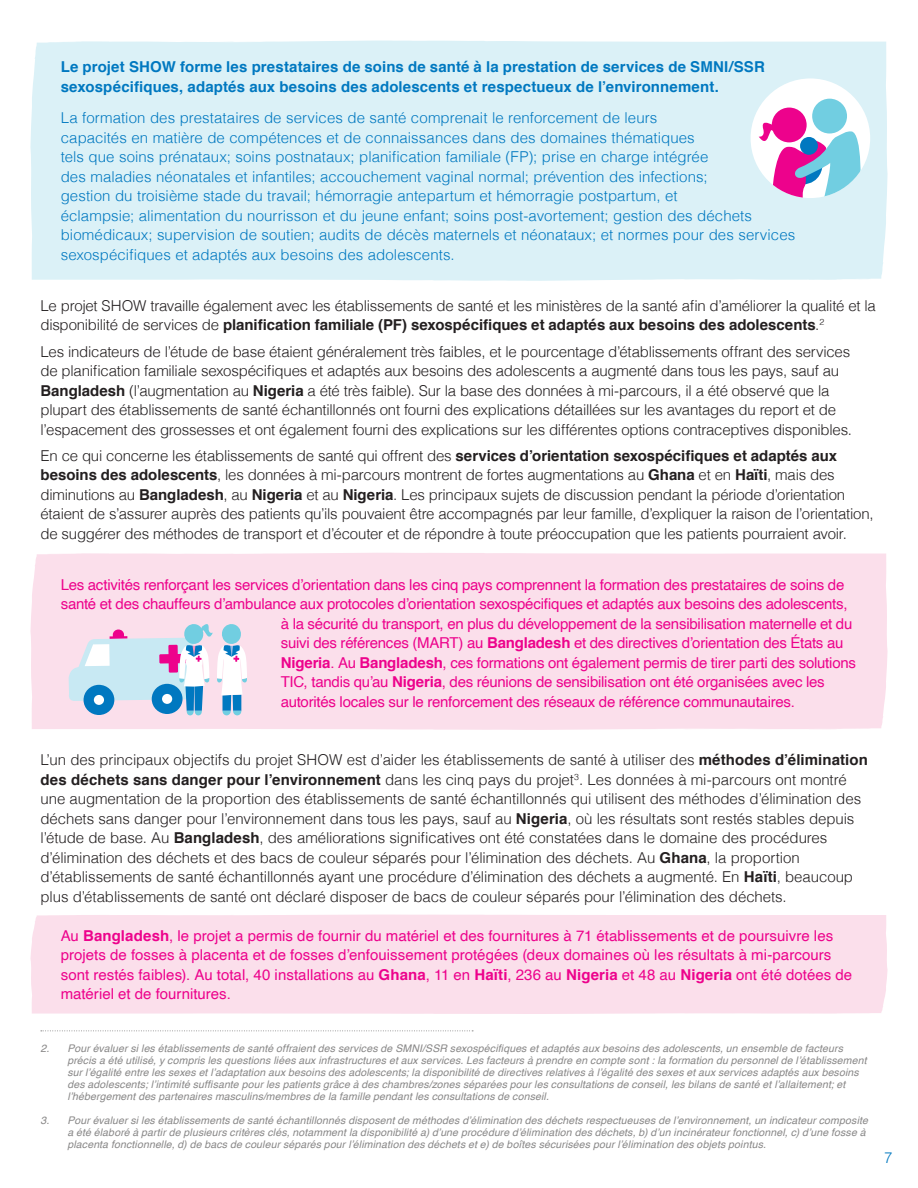
<style>
.page{position:relative;width:918px;height:1188px;background:#fff}
.page>*{position:absolute;margin:0;border:0;box-sizing:border-box;transform-origin:0 0}
.t1{font:300 15px/19.5px "Helvetica";letter-spacing:-.01em;color:#231f20}
.t2{font:300 15px/19.5px "Helvetica";letter-spacing:.005em;color:#0078c0}
.t3{font:15px "Helvetica";letter-spacing:-.015em;color:#ed028c}
.t4{font:15px/19.5px "Helvetica";letter-spacing:.005em;color:#ed028c}
.t5{font:700 15px/19.5px "Helvetica";letter-spacing:.01em;color:#0078c0}
.t6{font:italic 10.5px/12px "Helvetica";letter-spacing:.015em;color:#888787}
.s1{font-weight:700}
</style>
<div class="page">
<div style="left:30px;top:40px;width:858px;height:241px;background:#dbf1f7"></div>
<div style="left:30px;top:553px;width:858px;height:177px;background:#fbdfeb"></div>
<div style="left:30px;top:915px;width:858px;height:99px;background:#fbdfeb"></div>
<svg style="left:41px;top:1030px;width:432px;height:1px"></svg>
<div style="left:751px;top:78px;width:119px;height:120px;background:#fff;border-radius:50%"></div>
<div style="left:772px;top:108px;width:35px;height:34px;background:#ed028c;border-radius:50%"></div>
<div style="left:812px;top:99px;width:35px;height:35px;background:#71cee1;border-radius:50%"></div>
<svg style="left:759px;top:119px;width:104px;height:79px"></svg>
<svg style="left:68px;top:621px;width:179px;height:94px;background:#c4d1e7"></svg>
<p class="t5" style="left:61px;top:57px;width:706px">Le projet SHOW forme les prestataires de soins de santé à la prestation de services de SMNI/SSR sexospécifiques, adaptés aux besoins des adolescents et respectueux de l’environnement.</p>
<p class="t2" style="left:61px;top:107px;width:736px">La formation des prestataires de services de santé comprenait le renforcement de leurs<br>capacités en matière de compétences et de connaissances dans des domaines thématiques<br>tels que soins prénataux; soins postnataux; planification familiale (FP); prise en charge intégrée<br>des maladies néonatales et infantiles; accouchement vaginal normal; prévention des infections;<br>gestion du troisième stade du travail; hémorragie antepartum et hémorragie postpartum, et<br>éclampsie; alimentation du nourrisson et du jeune enfant; soins post-avortement; gestion des déchets biomédicaux; supervision de soutien; audits de décès maternels et néonataux; et normes pour des services sexospécifiques et adaptés aux besoins des adolescents.</p>
<p class="t1" style="left:40px;top:295px;width:837px">Le projet SHOW travaille également avec les établissements de santé et les ministères de la santé afin d’améliorer la qualité et la disponibilité de services de <span class="s1">planification familiale (PF) sexospécifiques et adaptés aux besoins des adolescents</span>.<sup>2</sup></p>
<p class="t1" style="left:40px;top:340px;width:813px">Les indicateurs de l’étude de base étaient généralement très faibles, et le pourcentage d’établissements offrant des services de planification familiale sexospécifiques et adaptés aux besoins des adolescents a augmenté dans tous les pays, sauf au <span class="s1">Bangladesh</span> (l’augmentation au <span class="s1">Nigeria</span> a été très faible). Sur la base des données à mi-parcours, il a été observé que la plupart des établissements de santé échantillonnés ont fourni des explications détaillées sur les avantages du report et de l’espacement des grossesses et ont également fourni des explications sur les différentes options contraceptives disponibles.</p>
<p class="t1" style="left:40px;top:445px;width:835px">En ce qui concerne les établissements de santé qui offrent des <span class="s1">services d’orientation sexospécifiques et adaptés aux besoins des adolescents</span>, les données à mi-parcours montrent de fortes augmentations au <span class="s1">Ghana</span> et en <span class="s1">Haïti</span>, mais des diminutions au <span class="s1">Bangladesh</span>, au <span class="s1">Nigeria</span> et au <span class="s1">Nigeria</span>. Les principaux sujets de discussion pendant la période d’orientation étaient de s’assurer auprès des patients qu’ils pouvaient être accompagnés par leur famille, d’expliquer la raison de l’orientation, de suggérer des méthodes de transport et d’écouter et de répondre à toute préoccupation que les patients pourraient avoir.</p>
<p class="t3" style="left:61px;top:573px;width:785px">Les activités renforçant les services d’orientation dans les cinq pays comprennent la formation des prestataires de soins de</p>
<p class="t3" style="left:61px;top:592px;width:788px">santé et des chauffeurs d’ambulance aux protocoles d’orientation sexospécifiques et adaptés aux besoins des adolescents,</p>
<p class="t3" style="left:281px;top:612px;width:573px">à la sécurité du transport, en plus du développement de la sensibilisation maternelle et du</p>
<p class="t3" style="left:281px;top:631px;width:564px">suivi des références (MART) au <span class="s1">Bangladesh</span> et des directives d’orientation des États au</p>
<p class="t3" style="left:281px;top:651px;width:577px"><span class="s1">Nigeria</span>. Au <span class="s1">Bangladesh</span>, ces formations ont également permis de tirer parti des solutions</p>
<p class="t3" style="left:281px;top:670px;width:546px">TIC, tandis qu’au <span class="s1">Nigeria</span>, des réunions de sensibilisation ont été organisées avec les</p>
<p class="t3" style="left:281px;top:690px;width:516px">autorités locales sur le renforcement des réseaux de référence communautaires.</p>
<p class="t1" style="left:40px;top:749px;width:829px">L’un des principaux objectifs du projet SHOW est d’aider les établissements de santé à utiliser des <span class="s1">méthodes d’élimination des déchets sans danger pour l’environnement</span> dans les cinq pays du projet<sup>3</sup>. Les données à mi-parcours ont montré une augmentation de la proportion des établissements de santé échantillonnés qui utilisent des méthodes d’élimination des déchets sans danger pour l’environnement dans tous les pays, sauf au <span class="s1">Nigeria</span>, où les résultats sont restés stables depuis l’étude de base. Au <span class="s1">Bangladesh</span>, des améliorations significatives ont été constatées dans le domaine des procédures d’élimination des déchets et des bacs de couleur séparés pour l’élimination des déchets. Au <span class="s1">Ghana</span>, la proportion d’établissements de santé échantillonnés ayant une procédure d’élimination des déchets a augmenté. En <span class="s1">Haïti</span>, beaucoup plus d’établissements de santé ont déclaré disposer de bacs de couleur séparés pour l’élimination des déchets.</p>
<p class="t4" style="left:61px;top:926px;width:793px">Au <span class="s1">Bangladesh</span>, le projet a permis de fournir du matériel et des fournitures à 71 établissements et de poursuivre les projets de fosses à placenta et de fosses d’enfouissement protégées (deux domaines où les résultats à mi-parcours sont restés faibles). Au total, 40 installations au <span class="s1">Ghana</span>, 11 en <span class="s1">Haïti</span>, 236 au <span class="s1">Nigeria</span> et 48 au <span class="s1">Nigeria</span> ont été dotées de matériel et de fournitures.</p>
<p class="t6" style="left:67px;top:1042px;width:801px;text-indent:-27px">2. Pour évaluer si les établissements de santé offraient des services de SMNI/SSR sexospécifiques et adaptés aux besoins des adolescents, un ensemble de facteurs précis a été utilisé, y compris les questions liées aux infrastructures et aux services. Les facteurs à prendre en compte sont : la formation du personnel de l’établissement sur l’égalité entre les sexes et l’adaptation aux besoins des adolescents; la disponibilité de directives relatives à l’égalité des sexes et aux services adaptés aux besoins des adolescents; l’intimité suffisante pour les patients grâce à des chambres/zones séparées pour les consultations de conseil, les bilans de santé et l’allaitement; et l’hébergement des partenaires masculins/membres de la famille pendant les consultations de conseil.</p>
<p class="t6" style="left:67px;top:1114px;width:802px;text-indent:-27px">3. Pour évaluer si les établissements de santé échantillonnés disposent de méthodes d’élimination des déchets respectueuses de l’environnement, un indicateur composite a été élaboré à partir de plusieurs critères clés, notamment la disponibilité a) d’une procédure d’élimination des déchets, b) d’un incinérateur fonctionnel, c) d’une fosse à placenta fonctionnelle, d) de bacs de couleur séparés pour l’élimination des déchets et e) de boîtes sécurisées pour l’élimination des objets pointus.</p>
<p class="t2" style="left:884px;top:1147px;width:10px">7</p>
</div>
